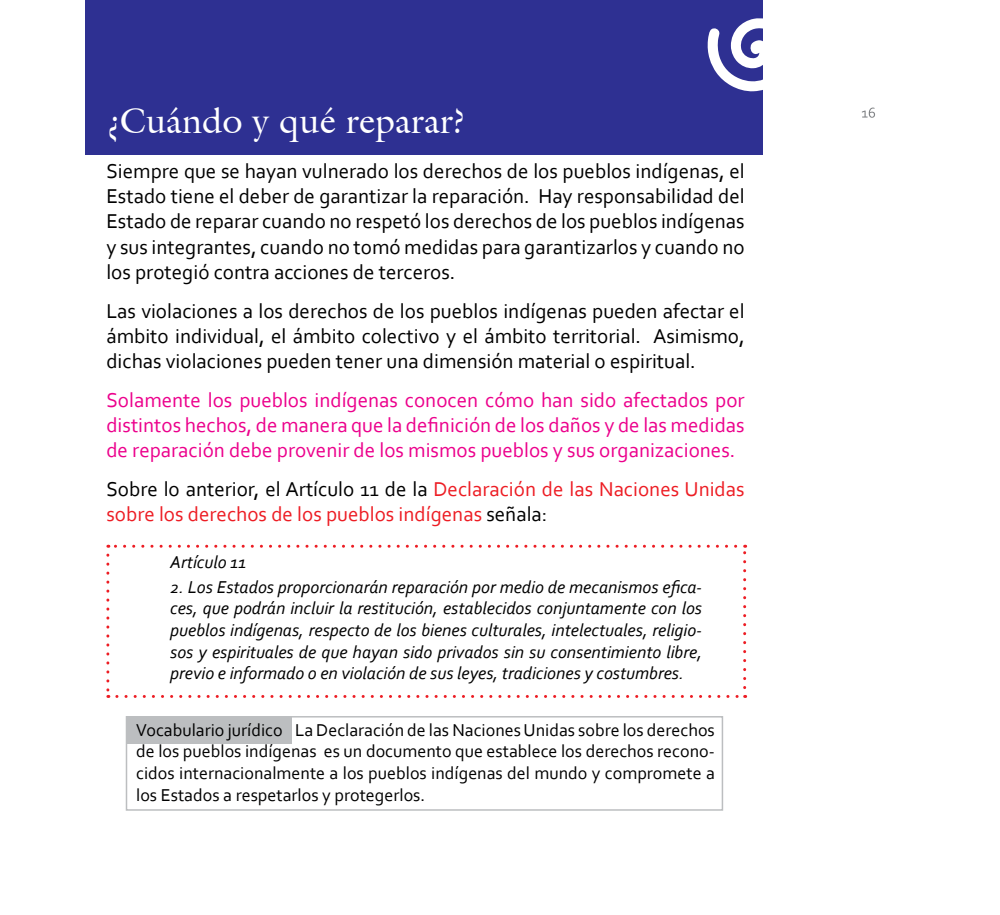
<style>
.page{position:relative;width:1000px;height:915px;background:#fff}
.page>*{position:absolute;margin:0;border:0;box-sizing:border-box;transform-origin:0 0}
.t1{font:36px "Acanthus S Si";color:#fff}
.t2{font:21px/25.2px "Corbel";color:#000;text-align:justify}
.t3{font:21px/25.2px "Corbel";color:#ec008c;text-align:justify}
.t4{font:21px/25.2px "Corbel";color:#ed1d24}
.t5{font:italic 18px/21.6px "Corbel";color:#000;text-align:justify}
.t6{font:18px/21.6px "Corbel";color:#000;text-align:justify}
.s1{color:#000}
</style>
<div class="page">
<div style="left:86px;top:0;width:677px;height:154px;background:#2e3092"></div>
<svg style="left:707px;top:18px;width:56px;height:74px"></svg>
<div style="left:126px;top:715px;width:597px;height:95px;border:2px solid #bcbec0"></div>
<div style="left:126px;top:715px;width:165px;height:27px;background:#bcbec0"></div>
<svg style="left:106px;top:555px;width:3px;height:142px"></svg>
<svg style="left:117px;top:695px;width:628px;height:2px"></svg>
<svg style="left:743px;top:544px;width:3px;height:143px"></svg>
<svg style="left:108px;top:544px;width:627px;height:3px"></svg>
<svg style="left:862px;top:107px;width:12px;height:11px"></svg>
<h1 class="t1" style="left:106px;top:98px;width:361px">¿Cuándo y qué reparar?</h1>
<p class="t2" style="left:106px;top:158px;width:639px">Siempre que se hayan vulnerado los derechos de los pueblos indígenas, el Estado tiene el deber de garantizar la reparación. Hay responsabilidad del Estado de reparar cuando no respetó los derechos de los pueblos indígenas y sus integrantes, cuando no tomó medidas para garantizarlos y cuando no los protegió contra acciones de terceros.</p>
<p class="t2" style="left:106px;top:297px;width:639px">Las violaciones a los derechos de los pueblos indígenas pueden afectar el ámbito individual, el ámbito colectivo y el ámbito territorial. Asimismo, dichas violaciones pueden tener una dimensión material o espiritual.</p>
<p class="t3" style="left:106px;top:386px;width:639px">Solamente los pueblos indígenas conocen cómo han sido afectados por distintos hechos, de manera que la definición de los daños y de las medidas de reparación debe provenir de los mismos pueblos y sus organizaciones.</p>
<p class="t4" style="left:106px;top:475px;width:639px"><span class="s1">Sobre lo anterior, el Artículo 11 de la</span> Declaración de las Naciones Unidas sobre los derechos de los pueblos indígenas <span class="s1">señala:</span></p>
<p class="t5" style="left:170px;top:550px;width:78px">Artículo 11</p>
<p class="t5" style="left:170px;top:575px;width:533px">2. Los Estados proporcionarán reparación por medio de mecanismos efica&shy;ces, que podrán incluir la restitución, establecidos conjuntamente con los pueblos indígenas, respecto de los bienes culturales, intelectuales, religio&shy;sos y espirituales de que hayan sido privados sin su consentimiento libre, previo e informado o en violación de sus leyes, tradiciones y costumbres.</p>
<p class="t6" style="left:136px;top:718px;width:580px">Vocabulario jurídico La Declaración de las Naciones Unidas sobre los derechos de los pueblos indígenas es un documento que establece los derechos recono&shy;cidos internacionalmente a los pueblos indígenas del mundo y compromete a los Estados a respetarlos y protegerlos.</p>
</div>
